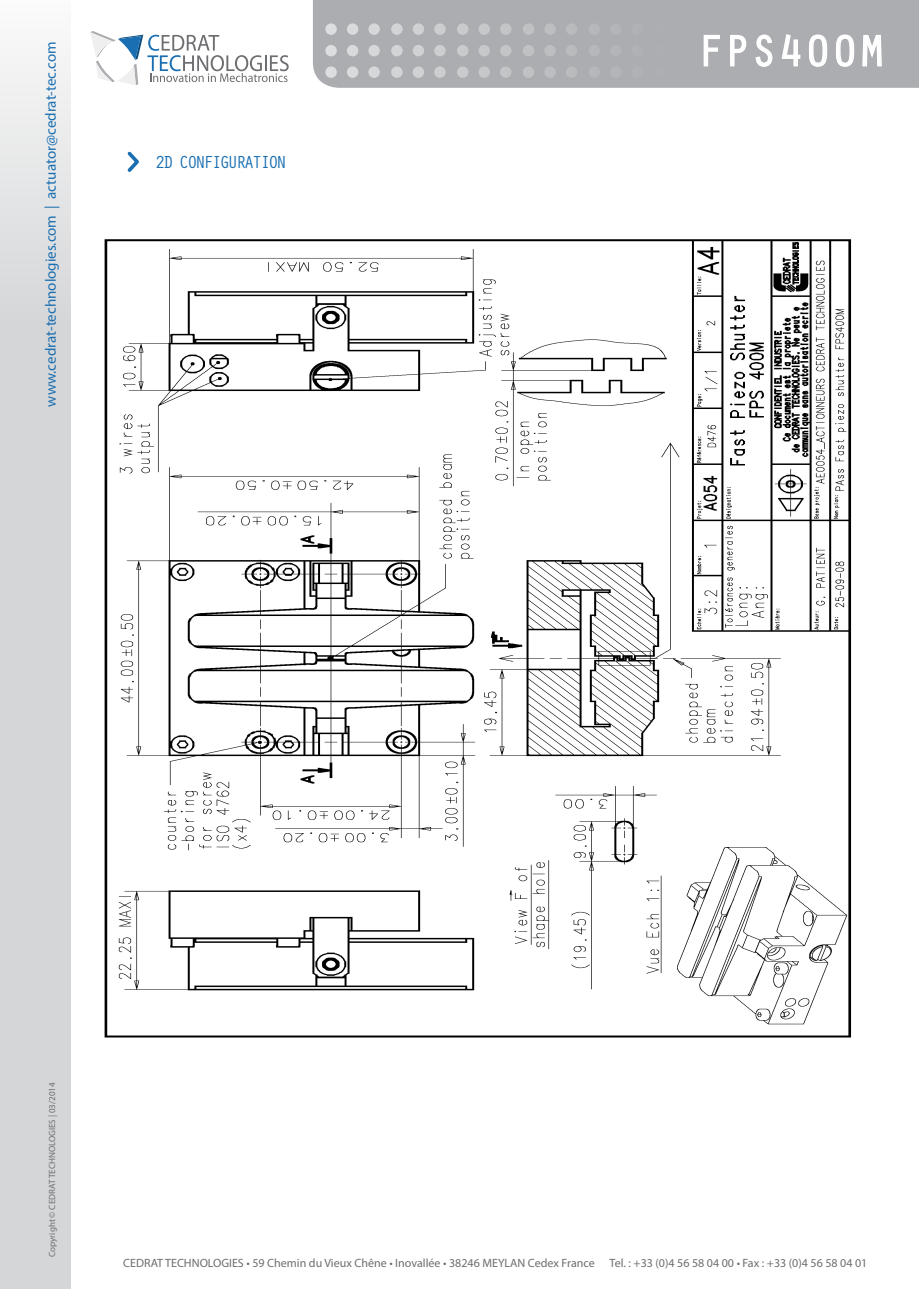
<style>
.page{position:relative;width:919px;height:1289px;background:#fff}
.page>*{position:absolute;margin:0;border:0;box-sizing:border-box;transform-origin:0 0}
.t1{font:45px "Orator Std";color:#fff}
.t2{font:18px "Orator Std";letter-spacing:-.15em;color:#1a6fb2}
.t3{font:15px "Myriad Pro";color:#1a6fb2}
.t4{font:12px "Myriad Pro";color:#6d6e71}
.t5{font:9px "Myriad Pro";color:#6d6e71}
</style>
<div class="page">
<svg style="left:90px;top:31px;width:199px;height:54px"></svg>
<svg style="left:1px;top:54px;width:70px;height:1234px;background:#d8d9da"></svg>
<div style="left:313px;top:0;width:605px;height:88px;background:#abadb0"></div>
<div style="left:391px;top:66px;width:11px;height:12px;background:#d3d4d5;border-radius:50%"></div>
<svg style="left:412px;top:66px;width:12px;height:12px"></svg>
<div style="left:434px;top:66px;width:11px;height:12px;background:#cccecf;border-radius:50%"></div>
<div style="left:391px;top:45px;width:11px;height:11px;background:#d3d4d6;border-radius:50%"></div>
<div style="left:412px;top:45px;width:12px;height:11px;background:#cfd1d2;border-radius:50%"></div>
<div style="left:434px;top:45px;width:11px;height:11px;background:#cccecf;border-radius:50%"></div>
<div style="left:391px;top:23px;width:11px;height:12px;background:#d3d4d5;border-radius:50%"></div>
<div style="left:412px;top:23px;width:12px;height:12px;background:#cfd1d2;border-radius:50%"></div>
<div style="left:434px;top:23px;width:11px;height:12px;background:#cccecf;border-radius:50%"></div>
<div style="left:523px;top:66px;width:11px;height:12px;background:#c0c1c3;border-radius:50%"></div>
<div style="left:544px;top:66px;width:11px;height:12px;background:#bcbec0;border-radius:50%"></div>
<div style="left:566px;top:66px;width:11px;height:12px;background:#b9bbbd;border-radius:50%"></div>
<div style="left:523px;top:45px;width:11px;height:11px;background:#c0c1c3;border-radius:50%"></div>
<div style="left:544px;top:45px;width:11px;height:11px;background:#bdbec1;border-radius:50%"></div>
<div style="left:566px;top:45px;width:11px;height:11px;background:#b9bbbd;border-radius:50%"></div>
<div style="left:523px;top:23px;width:11px;height:12px;background:#c0c1c3;border-radius:50%"></div>
<div style="left:544px;top:23px;width:11px;height:12px;background:#bcbec0;border-radius:50%"></div>
<div style="left:566px;top:23px;width:11px;height:12px;background:#b9bbbd;border-radius:50%"></div>
<div style="left:654px;top:66px;width:12px;height:12px;background:#acaeb1;border-radius:50%"></div>
<div style="left:676px;top:66px;width:11px;height:12px;background:#abadb0;border-radius:50%"></div>
<div style="left:697px;top:66px;width:12px;height:12px;background:#abadb0;border-radius:50%"></div>
<div style="left:654px;top:45px;width:12px;height:11px;background:#acaeb1;border-radius:50%"></div>
<div style="left:676px;top:45px;width:11px;height:11px;background:#abadb0;border-radius:50%"></div>
<div style="left:697px;top:45px;width:12px;height:11px;background:#abadb0;border-radius:50%"></div>
<div style="left:654px;top:23px;width:12px;height:12px;background:#acaeb1;border-radius:50%"></div>
<div style="left:676px;top:23px;width:11px;height:12px;background:#abadb0;border-radius:50%"></div>
<div style="left:697px;top:23px;width:12px;height:12px;background:#abadb0;border-radius:50%"></div>
<svg style="left:325px;top:66px;width:12px;height:12px"></svg>
<div style="left:347px;top:66px;width:11px;height:12px;background:#d9dadb;border-radius:50%"></div>
<svg style="left:368px;top:66px;width:12px;height:12px"></svg>
<div style="left:325px;top:45px;width:12px;height:11px;background:#dcddde;border-radius:50%"></div>
<div style="left:347px;top:45px;width:11px;height:11px;background:#d9dadb;border-radius:50%"></div>
<div style="left:368px;top:45px;width:12px;height:11px;background:#d6d7d8;border-radius:50%"></div>
<svg style="left:325px;top:23px;width:12px;height:12px"></svg>
<div style="left:347px;top:23px;width:11px;height:12px;background:#d9dadb;border-radius:50%"></div>
<svg style="left:368px;top:23px;width:12px;height:12px"></svg>
<div style="left:457px;top:66px;width:11px;height:12px;background:#c9cacc;border-radius:50%"></div>
<div style="left:478px;top:66px;width:12px;height:12px;background:#c6c7c9;border-radius:50%"></div>
<div style="left:500px;top:66px;width:11px;height:12px;background:#c3c4c6;border-radius:50%"></div>
<div style="left:457px;top:45px;width:11px;height:11px;background:#c9cacc;border-radius:50%"></div>
<div style="left:478px;top:45px;width:12px;height:11px;background:#c6c7c9;border-radius:50%"></div>
<div style="left:500px;top:45px;width:11px;height:11px;background:#c3c5c7;border-radius:50%"></div>
<div style="left:457px;top:23px;width:11px;height:12px;background:#c9cacc;border-radius:50%"></div>
<div style="left:478px;top:23px;width:12px;height:12px;background:#c6c7c9;border-radius:50%"></div>
<div style="left:500px;top:23px;width:11px;height:12px;background:#c3c4c6;border-radius:50%"></div>
<div style="left:588px;top:66px;width:12px;height:12px;background:#b6b7ba;border-radius:50%"></div>
<div style="left:610px;top:66px;width:11px;height:12px;background:#b3b5b7;border-radius:50%"></div>
<div style="left:631px;top:66px;width:12px;height:12px;background:#afb1b4;border-radius:50%"></div>
<div style="left:588px;top:45px;width:12px;height:11px;background:#b6b7ba;border-radius:50%"></div>
<div style="left:610px;top:45px;width:11px;height:11px;background:#b3b5b7;border-radius:50%"></div>
<div style="left:631px;top:45px;width:12px;height:11px;background:#afb1b4;border-radius:50%"></div>
<div style="left:588px;top:23px;width:12px;height:12px;background:#b6b7ba;border-radius:50%"></div>
<div style="left:610px;top:23px;width:11px;height:12px;background:#b3b5b7;border-radius:50%"></div>
<div style="left:631px;top:23px;width:12px;height:12px;background:#afb1b4;border-radius:50%"></div>
<svg style="left:702px;top:34px;width:18px;height:33px"></svg>
<svg style="left:729px;top:34px;width:18px;height:33px"></svg>
<svg style="left:754px;top:34px;width:19px;height:34px"></svg>
<svg style="left:780px;top:33px;width:21px;height:34px"></svg>
<svg style="left:808px;top:34px;width:20px;height:34px"></svg>
<svg style="left:835px;top:34px;width:20px;height:34px"></svg>
<svg style="left:861px;top:34px;width:21px;height:33px"></svg>
<img style="left:104px;top:239px;width:748px;height:799px">
<svg style="left:127px;top:151px;width:12px;height:21px"></svg>
<p class="t3" style="left:42px;top:406px;width:366px;rotate:-90deg">www.cedrat-technologies.com | actuator@cedrat-tec.com</p>
<h1 class="t1" style="left:696px;top:19px;width:190px">FPS400M</h1>
<h2 class="t2" style="left:155px;top:149px;width:134px">2D CONFIGURATION</h2>
<p class="t5" style="left:47px;top:1256px;width:176px;rotate:-90deg">Copyright © CEDRAT TECHNOLOGIES | 03/2014</p>
<p class="t4" style="left:123px;top:1255px;width:745px">CEDRAT TECHNOLOGIES • 59 Chemin du Vieux Chêne • Inovallée • 38246 MEYLAN Cedex France Tel. : +33 (0)4 56 58 04 00 • Fax : +33 (0)4 56 58 04 01</p>
</div>
